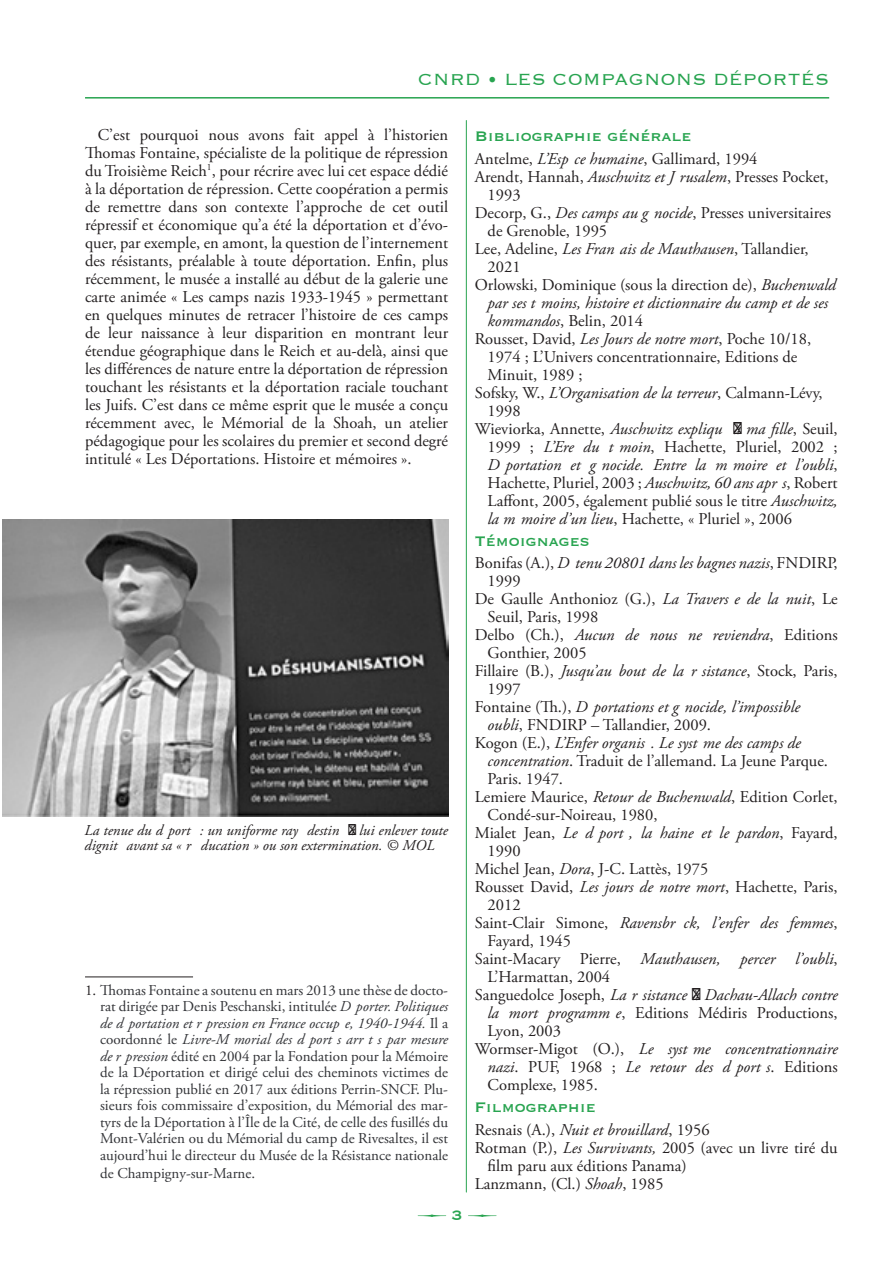
<style>
.page{position:relative;width:893px;height:1263px;background:#fff}
.page>*{position:absolute;margin:0;border:0;box-sizing:border-box;transform-origin:0 0}
.t1{font:300 21px "Copperplate";letter-spacing:.01em;color:#28a450}
.t2{font:18px "Copperplate";color:#28a450}
.t3{font:16.5px/18px "Adobe Garamond Pro";color:#231f20;text-align:justify}
.t4{font:italic 16.5px "Adobe Garamond Pro";color:#231f20}
.t5{font:15px/16.5px "Adobe Garamond Pro";color:#323337;text-align:justify}
.t6{font:italic 15px/15px "Adobe Garamond Pro";color:#231f20}
.s1{color:#231f20}
.s2{font-style:italic}
.s3{font-style:normal}
</style>
<div class="page">
<hr style="left:85px;top:97px;width:744px;height:2px;background:#28a450">
<svg style="left:418px;top:1214px;width:28px;height:3px"></svg>
<svg style="left:468px;top:1214px;width:28px;height:3px"></svg>
<hr style="left:85px;top:976px;width:108px;height:1px;background:#231f20">
<img style="left:3px;top:519px;width:445px;height:297px">
<hr style="left:466px;top:120px;width:1px;height:1072px;background:#28a450">
<p class="t1" style="left:418px;top:66px;width:413px">CNRD • LES COMPAGNONS DÉPORTÉS</p>
<p class="t3" style="left:85px;top:126px;width:365px;text-indent:13px">C’est pourquoi nous avons fait appel à l’historien Thomas Fontaine, spécialiste de la politique de répression du Troisième Reich<sup>1</sup>, pour récrire avec lui cet espace dédié à la déportation de répression. Cette coopération a permis de remettre dans son contexte l’approche de cet outil répressif et économique qu’a été la déportation et d’évo&shy;quer, par exemple, en amont, la question de l’internement des résistants, préalable à toute déportation. Enfin, plus récemment, le musée a installé au début de la galerie une carte animée « Les camps nazis 1933-1945 » permettant en quelques minutes de retracer l’histoire de ces camps de leur naissance à leur disparition en montrant leur étendue géographique dans le Reich et au-delà, ainsi que les différences de nature entre la déportation de répression touchant les résistants et la déportation raciale touchant les Juifs. C’est dans ce même esprit que le musée a conçu récemment avec, le Mémorial de la Shoah, un atelier pédagogique pour les scolaires du premier et second degré intitulé « Les Déportations. Histoire et mémoires ».</p>
<p class="t6" style="left:85px;top:823px;width:365px">La tenue du déporté : un uniforme rayé destiné à lui enlever toute dignité avant sa « rééducation » ou son extermination. © MOL</p>
<p class="t5" style="left:100px;top:982px;width:350px;text-indent:-15px"><span class="s1">1.</span> Thomas Fontaine a soutenu en mars 2013 une thèse de docto&shy;rat dirigée par Denis Peschanski, intitulée <span class="s2">Déporter. Politiques de déportation et répression en France occupée, 1940-1944.</span> Il a coordonné le <span class="s2">Livre-Mémorial des déportés arrêtés par mesure de répression</span> édité en 2004 par la Fondation pour la Mémoire de la Déportation et dirigé celui des cheminots victimes de la répression publié en 2017 aux éditions Perrin-SNCF. Plu&shy;sieurs fois commissaire d’exposition, du Mémorial des mar&shy;tyrs de la Déportation à l’Île de la Cité, de celle des fusillés du Mont-Valérien ou du Mémorial du camp de Rivesaltes, il est aujourd’hui le directeur du Musée de la Résistance nationale</p>
<p class="t5" style="left:100px;top:1165px;width:157px">de Champigny-sur-Marne.</p>
<p class="t2" style="left:452px;top:1204px;width:12px">3</p>
<p class="t2" style="left:475px;top:125px;width:218px">Bibliographie générale</p>
<p class="t3" style="left:475px;top:150px;width:284px">Antelme, <span class="s2">L’Espèce humaine</span>, Gallimard, 1994</p>
<p class="t3" style="left:475px;top:168px;width:355px">Arendt, Hannah, <span class="s2">Auschwitz et Jérusalem</span>, Presses Pocket,</p>
<p class="t3" style="left:488px;top:186px;width:34px">1993</p>
<p class="t3" style="left:475px;top:204px;width:358px">Decorp, G., <span class="s2">Des camps au génocide</span>, Presses universitaires</p>
<p class="t3" style="left:488px;top:222px;width:121px">de Grenoble, 1995</p>
<p class="t3" style="left:475px;top:240px;width:335px">Lee, Adeline, <span class="s2">Les Français de Mauthausen</span>, Tallandier,</p>
<p class="t3" style="left:488px;top:258px;width:34px">2021</p>
<p class="t3" style="left:475px;top:276px;width:363px">Orlowski, Dominique (sous la direction de), <span class="s2">Buchenwald</span></p>
<p class="t4" style="left:488px;top:292px;width:342px">par ses témoins, histoire et dictionnaire du camp et de ses</p>
<p class="t3" style="left:488px;top:312px;width:157px"><span class="s2">kommandos</span>, Belin, 2014</p>
<p class="t3" style="left:475px;top:330px;width:338px">Rousset, David, <span class="s2">Les Jours de notre mort</span>, Poche 10/18,</p>
<p class="t3" style="left:488px;top:348px;width:311px">1974 ; L’Univers concentrationnaire, Editions de</p>
<p class="t3" style="left:488px;top:366px;width:97px">Minuit, 1989 ;</p>
<p class="t4" style="left:475px;top:382px;width:349px"><span class="s3">Sofsky, W.,</span> L’Organisation de la terreur<span class="s3">, Calmann-Lévy,</span></p>
<p class="t3" style="left:488px;top:402px;width:34px">1998</p>
<p class="t3" style="left:475px;top:420px;width:364px">Wieviorka, Annette, <span class="s2">Auschwitz expliqué à ma fille</span>, Seuil,</p>
<p class="t3" style="left:488px;top:438px;width:352px">1999 ; <span class="s2">L’Ere du témoin</span>, Hachette, Pluriel, 2002 ;</p>
<p class="t4" style="left:488px;top:454px;width:352px">Déportation et génocide. Entre la mémoire et l’oubli<span class="s3">,</span></p>
<p class="t3" style="left:488px;top:474px;width:352px">Hachette, Pluriel, 2003 ; <span class="s2">Auschwitz, 60 ans après</span>, Robert</p>
<p class="t3" style="left:488px;top:492px;width:352px">Laffont, 2005, également publié sous le titre <span class="s2">Auschwitz,</span></p>
<p class="t3" style="left:488px;top:510px;width:306px"><span class="s2">la mémoire d’un lieu</span>, Hachette, « Pluriel », 2006</p>
<p class="t2" style="left:475px;top:529px;width:117px">Témoignages</p>
<p class="t4" style="left:475px;top:553px;width:364px"><span class="s3">Bonifas (A.),</span> Détenu 20801 dans les bagnes nazis<span class="s3">, FNDIRP,</span></p>
<p class="t3" style="left:488px;top:572px;width:34px">1999</p>
<p class="t3" style="left:475px;top:590px;width:364px">De Gaulle Anthonioz (G.), <span class="s2">La Traversée de la nuit</span>, Le</p>
<p class="t3" style="left:488px;top:608px;width:112px">Seuil, Paris, 1998</p>
<p class="t4" style="left:475px;top:625px;width:364px"><span class="s3">Delbo (Ch.),</span> Aucun de nous ne reviendra<span class="s3">, Editions</span></p>
<p class="t3" style="left:488px;top:644px;width:100px">Gonthier, 2005</p>
<p class="t3" style="left:475px;top:662px;width:364px">Fillaire (B.), <span class="s2">Jusqu’au bout de la résistance</span>, Stock, Paris,</p>
<p class="t3" style="left:488px;top:680px;width:34px">1997</p>
<p class="t4" style="left:475px;top:697px;width:327px"><span class="s3">Fontaine (Th.),</span> Déportations et génocide, l’impossible</p>
<p class="t3" style="left:488px;top:716px;width:225px"><span class="s2">oubli</span>, FNDIRP – Tallandier, 2009.</p>
<p class="t4" style="left:475px;top:733px;width:328px"><span class="s3">Kogon (E.),</span> L’Enfer organisé. Le système des camps de</p>
<p class="t3" style="left:488px;top:752px;width:342px"><span class="s2">concentration</span>. Traduit de l’allemand. La Jeune Parque.</p>
<p class="t3" style="left:488px;top:770px;width:77px">Paris. 1947.</p>
<p class="t3" style="left:475px;top:788px;width:364px">Lemiere Maurice, <span class="s2">Retour de Buchenwald</span>, Edition Corlet,</p>
<p class="t3" style="left:488px;top:806px;width:171px">Condé-sur-Noireau, 1980,</p>
<p class="t4" style="left:475px;top:823px;width:364px"><span class="s3">Mialet Jean,</span> Le déporté, la haine et le pardon<span class="s3">, Fayard,</span></p>
<p class="t3" style="left:488px;top:842px;width:34px">1990</p>
<p class="t3" style="left:475px;top:860px;width:235px">Michel Jean, <span class="s2">Dora</span>, J-C. Lattès, 1975</p>
<p class="t3" style="left:475px;top:878px;width:364px">Rousset David, <span class="s2">Les jours de notre mort</span>, Hachette, Paris,</p>
<p class="t3" style="left:488px;top:896px;width:34px">2012</p>
<p class="t4" style="left:475px;top:913px;width:364px"><span class="s3">Saint-Clair Simone,</span> Ravensbrück, l’enfer des femmes<span class="s3">,</span></p>
<p class="t3" style="left:488px;top:932px;width:85px">Fayard, 1945</p>
<p class="t4" style="left:475px;top:949px;width:364px"><span class="s3">Saint-Macary Pierre,</span> Mauthausen, percer l’oubli<span class="s3">,</span></p>
<p class="t3" style="left:488px;top:968px;width:124px">L’Harmattan, 2004</p>
<p class="t4" style="left:475px;top:985px;width:364px"><span class="s3">Sanguedolce Joseph,</span> La résistance à Dachau-Allach contre</p>
<p class="t3" style="left:488px;top:1004px;width:352px"><span class="s2">la mort programmée</span>, Editions Médiris Productions,</p>
<p class="t3" style="left:488px;top:1022px;width:75px">Lyon, 2003</p>
<p class="t4" style="left:475px;top:1039px;width:364px"><span class="s3">Wormser-Migot (O.),</span> Le système concentrationnaire</p>
<p class="t4" style="left:488px;top:1057px;width:352px">nazi<span class="s3">. PUF, 1968 ;</span> Le retour des déportés<span class="s3">. Editions</span></p>
<p class="t3" style="left:488px;top:1076px;width:112px">Complexe, 1985.</p>
<p class="t2" style="left:475px;top:1096px;width:123px">Filmographie</p>
<p class="t3" style="left:475px;top:1121px;width:236px">Resnais (A.), <span class="s2">Nuit et brouillard</span>, 1956</p>
<p class="t3" style="left:475px;top:1139px;width:364px">Rotman (P.), <span class="s2">Les Survivants,</span> 2005 (avec un livre tiré du</p>
<p class="t3" style="left:488px;top:1157px;width:201px">film paru aux éditions Panama)</p>
<p class="t3" style="left:475px;top:1175px;width:190px">Lanzmann, (Cl.) <span class="s2">Shoah</span>, 1985</p>
</div>
